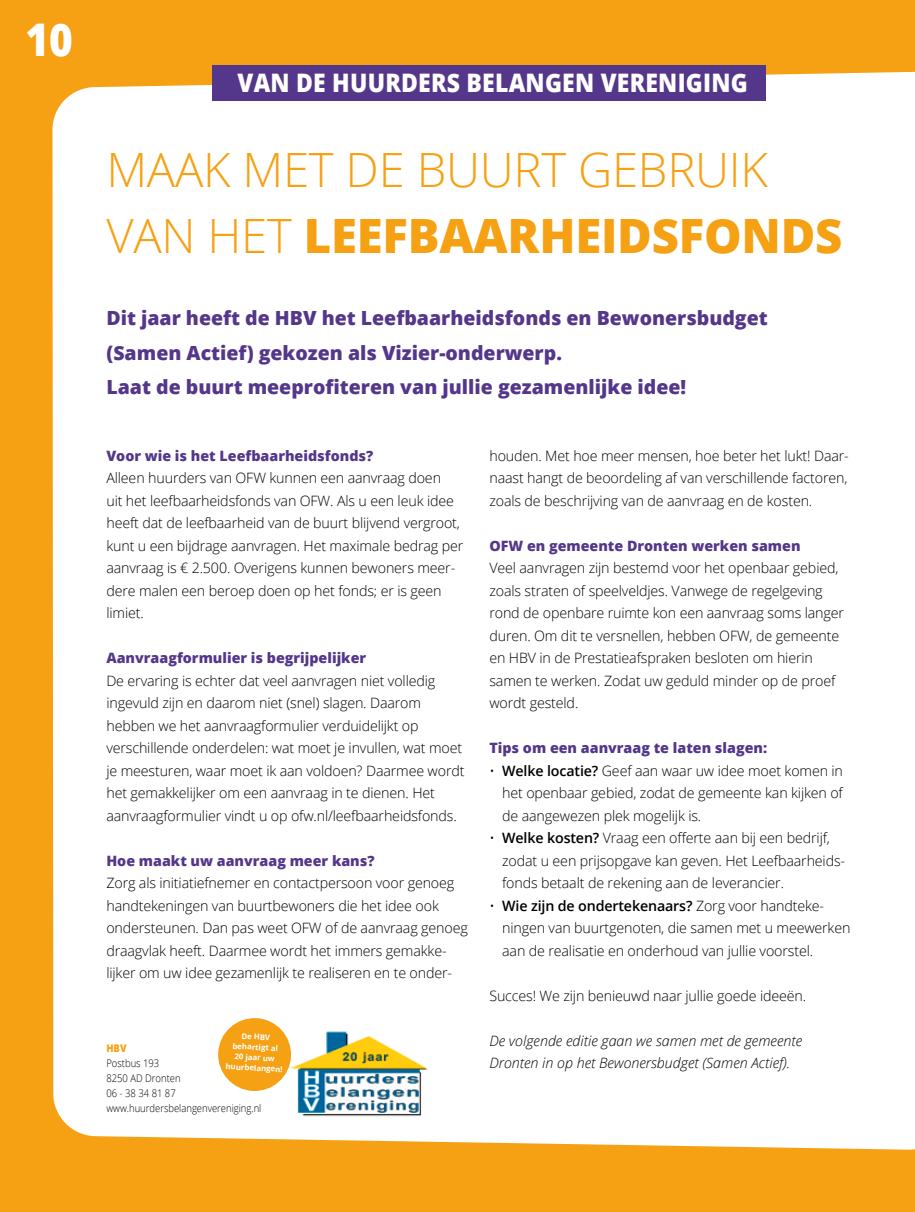
<style>
.page{position:relative;width:915px;height:1212px;background:#fff}
.page>*{position:absolute;margin:0;border:0;box-sizing:border-box;transform-origin:0 0}
.t1{font:300 47.25px/66px "Open Sans";letter-spacing:-.005em;color:#f5a113}
.t2{font:800 45px "Open Sans";color:#fff;scale:.9 1}
.t3{font:800 25.5px "Open Sans";letter-spacing:.01em;color:#fff;scale:.9 1}
.t4{font:800 19.5px/34.5px "Open Sans";color:#54378a}
.t5{font:300 14.25px/22.5px "Open Sans";letter-spacing:-.01em;color:#000}
.t6{font:800 14.25px "Open Sans";color:#54378a}
.t7{font:italic 300 14.25px/22.5px "Open Sans";color:#000}
.t8{font:300 10.5px/15px "Open Sans";color:#000;scale:.9 1}
.t9{font:800 10.5px "Open Sans";color:#f5a113;scale:.9 1}
.t10{font:700 7.8px/10.4px "Open Sans";color:#fff;text-align:center}
.s1{font-weight:800}
.s2{font-weight:600}
</style>
<div class="page">
<div style="left:0;top:0;width:914px;height:1212px;background:#f5a113"></div>
<div style="left:52px;top:72px;width:862px;height:1078px;background:#fff"></div>
<div style="left:213px;top:65px;width:552px;height:36px;background:#54378a"></div>
<div style="left:286px;top:1012px;width:146px;height:112px;background:#fff"></div>
<img style="left:292px;top:1031px;width:136px;height:86px">
<svg style="left:217px;top:1017px;width:75px;height:75px"></svg>
<h2 class="t2" style="left:26px;top:5px;width:54px">10</h2>
<h3 class="t3" style="left:237px;top:64px;width:568px">VAN DE HUURDERS BELANGEN VERENIGING</h3>
<h1 class="t1" style="left:106px;top:135px;width:737px">MAAK MET DE BUURT GEBRUIK<br>VAN HET <span class="s1">LEEFBAARHEIDSFONDS</span></h1>
<h3 class="t4" style="left:106px;top:300px;width:662px">Dit jaar heeft de HBV het Leefbaarheidsfonds en Bewonersbudget (Samen Actief) gekozen als Vizier-onderwerp.<br>Laat de buurt meeprofiteren van jullie gezamenlijke idee!</h3>
<p class="t6" style="left:106px;top:445px;width:268px">Voor wie is het Leefbaarheidsfonds?</p>
<p class="t5" style="left:106px;top:466px;width:358px">Alleen huurders van OFW kunnen een aanvraag doen<br>uit het leefbaarheidsfonds van OFW. Als u een leuk idee heeft dat de leefbaarheid van de buurt blijvend vergroot, kunt u een bijdrage aanvragen. Het maximale bedrag per aanvraag is € 2.500. Overigens kunnen bewoners meer&shy;dere malen een beroep doen op het fonds; er is geen limiet.</p>
<p class="t6" style="left:106px;top:647px;width:261px">Aanvraagformulier is begrijpelijker</p>
<p class="t5" style="left:106px;top:669px;width:359px">De ervaring is echter dat veel aanvragen niet volledig ingevuld zijn en daarom niet (snel) slagen. Daarom hebben we het aanvraagformulier verduidelijkt op verschillende onderdelen: wat moet je invullen, wat moet je meesturen, waar moet ik aan voldoen? Daarmee wordt het gemakkelijker om een aanvraag in te dienen. Het aanvraagformulier vindt u op ofw.nl/leefbaarheidsfonds.</p>
<p class="t6" style="left:106px;top:850px;width:270px">Hoe maakt uw aanvraag meer kans?</p>
<p class="t5" style="left:106px;top:871px;width:363px">Zorg als initiatiefnemer en contactpersoon voor genoeg handtekeningen van buurtbewoners die het idee ook ondersteunen. Dan pas weet OFW of de aanvraag genoeg draagvlak heeft. Daarmee wordt het immers gemakke&shy;lijker om uw idee gezamenlijk te realiseren en te onder-</p>
<p class="t10" style="left:227px;top:1030px;width:59px;rotate:3deg">De HBV behartigt al<br>20 jaar uw huurbelangen!</p>
<p class="t9" style="left:106px;top:1040px;width:24px">HBV</p>
<p class="t8" style="left:106px;top:1056px;width:174px">Postbus 193<br>8250 AD Dronten<br>06 - 38 34 81 87 www.huurdersbelangenvereniging.nl</p>
<p class="t5" style="left:489px;top:444px;width:361px;text-align:justify">houden. Met hoe meer mensen, hoe beter het lukt! Daar&shy;naast hangt de beoordeling af van verschillende factoren, zoals de beschrijving van de aanvraag en de kosten.</p>
<p class="t6" style="left:489px;top:535px;width:312px">OFW en gemeente Dronten werken samen</p>
<p class="t5" style="left:489px;top:556px;width:356px">Veel aanvragen zijn bestemd voor het openbaar gebied, zoals straten of speelveldjes. Vanwege de regelgeving rond de openbare ruimte kon een aanvraag soms langer duren. Om dit te versnellen, hebben OFW, de gemeente en HBV in de Prestatieafspraken besloten om hierin samen te werken. Zodat uw geduld minder op de proef wordt gesteld.</p>
<p class="t6" style="left:489px;top:737px;width:279px">Tips om een aanvraag te laten slagen:</p>
<p class="t5" style="left:502px;top:759px;width:342px;text-align:justify;text-indent:-13px">• <span class="s2">Welke locatie?</span> Geef aan waar uw idee moet komen in het openbaar gebied, zodat de gemeente kan kijken of de aangewezen plek mogelijk is.</p>
<p class="t5" style="left:502px;top:826px;width:344px;text-indent:-13px">• <span class="s2">Welke kosten?</span> Vraag een offerte aan bij een bedrijf, zodat u een prijsopgave kan geven. Het Leefbaarheids&shy;fonds betaalt de rekening aan de leverancier.</p>
<p class="t5" style="left:502px;top:894px;width:350px;text-indent:-13px">• <span class="s2">Wie zijn de ondertekenaars?</span> Zorg voor handteke&shy;ningen van buurtgenoten, die samen met u meewerken aan de realisatie en onderhoud van jullie voorstel.</p>
<p class="t5" style="left:489px;top:984px;width:318px">Succes! We zijn benieuwd naar jullie goede ideeën.</p>
<p class="t7" style="left:489px;top:1029px;width:314px">De volgende editie gaan we samen met de gemeente<br>Dronten in op het Bewonersbudget (Samen Actief).</p>
</div>
